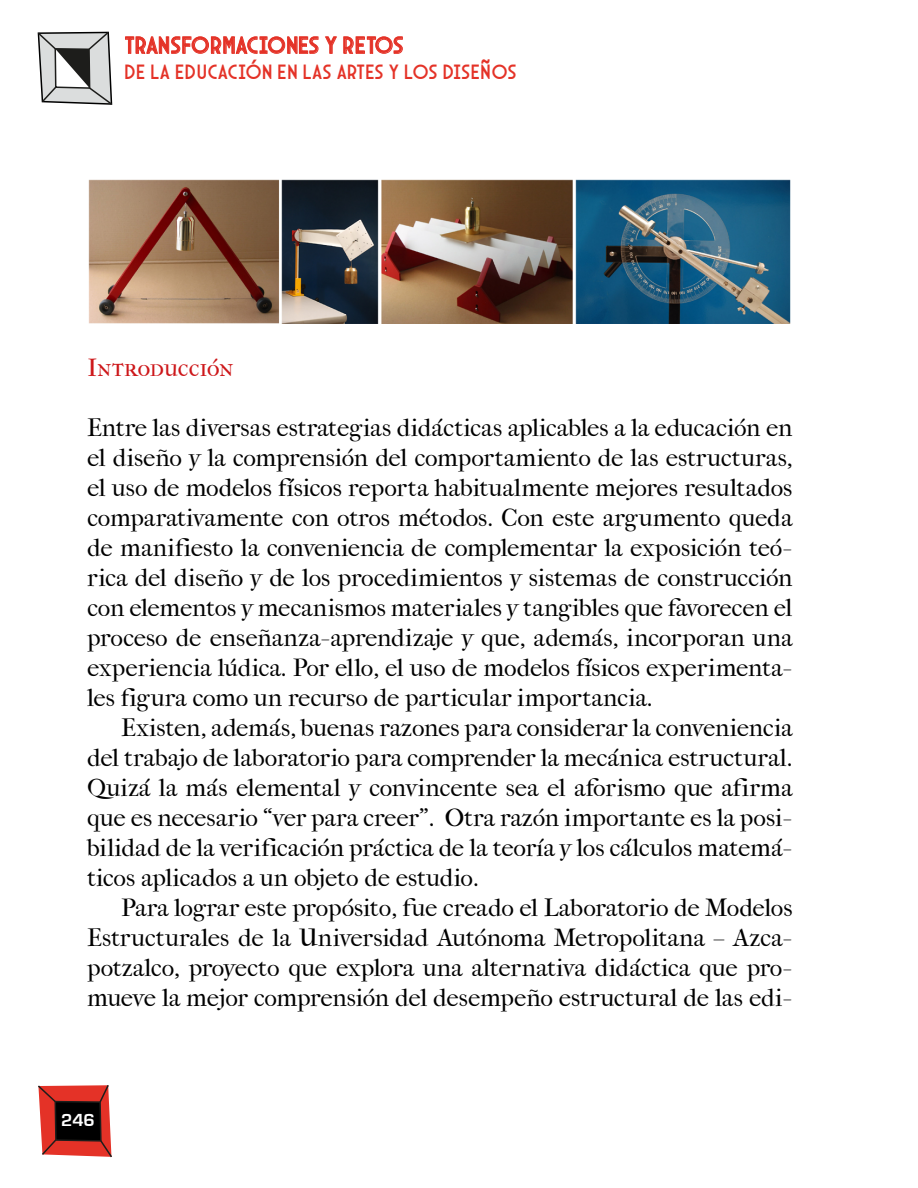
<style>
.page{position:relative;width:918px;height:1188px;background:#fff}
.page>*{position:absolute;margin:0;border:0;box-sizing:border-box;transform-origin:0 0}
.t1{font:24px "Arcane Nine";letter-spacing:.005em;color:#e43227}
.t2{font:21px/30px "IM FELL French Canon Roman";letter-spacing:-.005em;color:#000;text-align:justify}
.t3{font:21px "Arcane Nine";letter-spacing:.005em;color:#e43227}
.t4{font:21px "IM FELL French Canon Roman SC";letter-spacing:-.015em;color:#cd171a}
.t5{font:700 18px "Eurostile";color:#fff}
</style>
<div class="page">
<svg style="left:37px;top:31px;width:76px;height:74px"></svg>
<svg style="left:38px;top:1085px;width:74px;height:73px;background:#953630"></svg>
<svg style="left:125px;top:36px;width:278px;height:18px"></svg>
<img style="left:88px;top:179px;width:703px;height:145px">
<p class="t1" style="left:124px;top:31px;width:281px">TRANSFORMACIONES Y RETOS</p>
<p class="t3" style="left:124px;top:59px;width:394px">DE LA EDUCACIÓN EN LAS ARTES Y LOS DISEÑOS</p>
<p class="t4" style="left:87px;top:354px;width:148px">Introducción</p>
<p class="t2" style="left:87px;top:413px;width:707px">Entre las diversas estrategias didácticas aplicables a la educación en el diseño y la comprensión del comportamiento de las estructuras, el uso de modelos físicos reporta habitualmente mejores resultados comparativamente con otros métodos. Con este argumento queda de manifiesto la conveniencia de complementar la exposición teó&shy;rica del diseño y de los procedimientos y sistemas de construcción con elementos y mecanismos materiales y tangibles que favorecen el proceso de enseñanza-aprendizaje y que, además, incorporan una experiencia lúdica. Por ello, el uso de modelos físicos experimenta&shy;les figura como un recurso de particular importancia.</p>
<p class="t2" style="left:87px;top:713px;width:707px;text-indent:34px">Existen, además, buenas razones para considerar la conveniencia del trabajo de laboratorio para comprender la mecánica estructural.<br>Quizá la más elemental y convincente sea el aforismo que afirma que es necesario “ver para creer”. Otra razón importante es la posi&shy;bilidad de la verificación práctica de la teoría y los cálculos matemá&shy;ticos aplicados a un objeto de estudio.</p>
<p class="t2" style="left:87px;top:893px;width:707px;text-indent:34px">Para lograr este propósito, fue creado el Laboratorio de Modelos Estructurales de la Universidad Autónoma Metropolitana – Azca&shy;potzalco, proyecto que explora una alternativa didáctica que pro&shy;mueve la mejor comprensión del desempeño estructural de las edi-</p>
<p class="t5" style="left:61px;top:1110px;width:35px">246</p>
</div>
